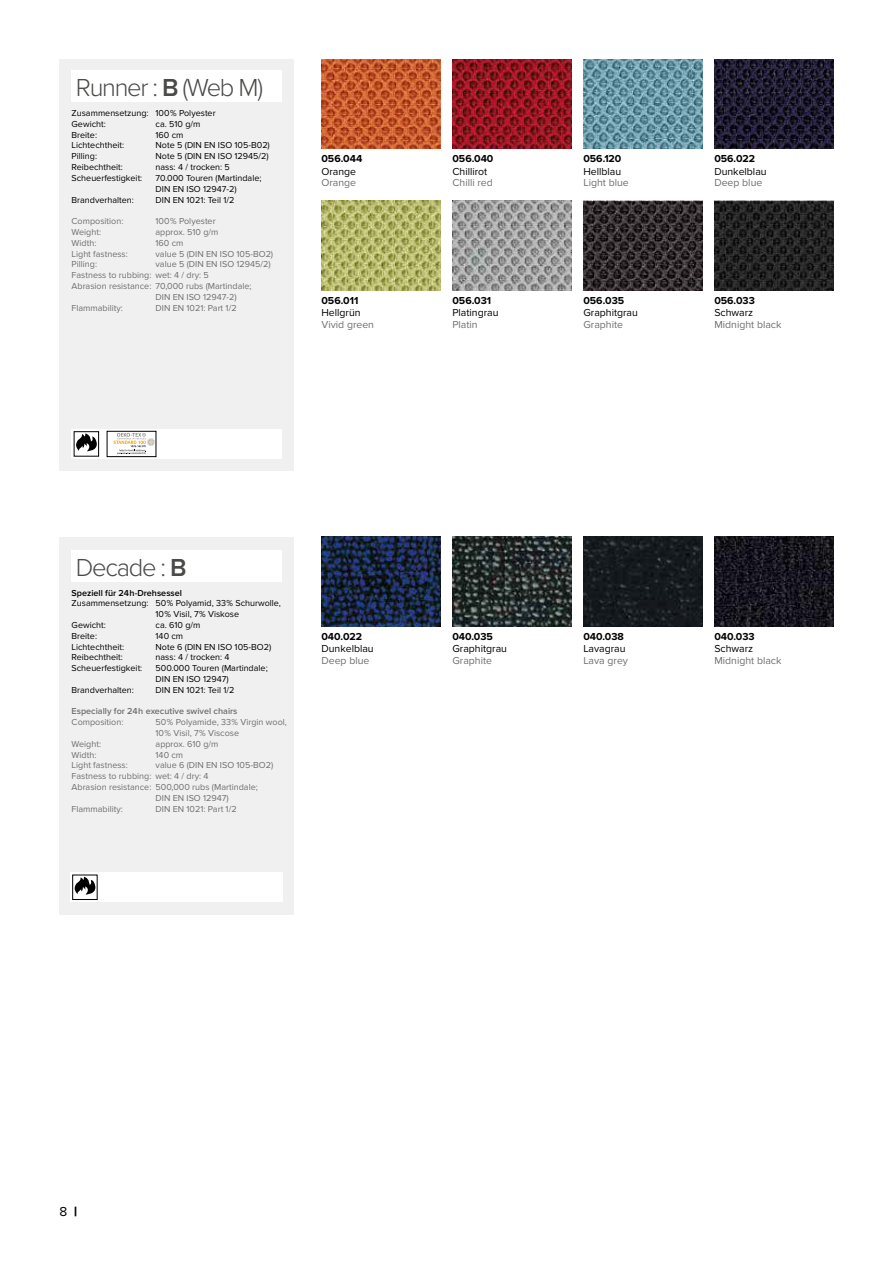
<style>
.page{position:relative;width:893px;height:1263px;background:#fff}
.page>*{position:absolute;margin:0;border:0;box-sizing:border-box;transform-origin:0 0}
.t1{font:300 25.5px "Proxima Nova";letter-spacing:-.05em;color:#4a4a49}
.t2{font:13.5px "Proxima Nova";color:#000}
.t3{font:10.5px "Proxima Nova";color:#706f6f}
.t4{font:10.5px "Proxima Nova";color:#000}
.t5{font:700 10.5px "Proxima Nova";color:#000}
.t6{font:9px/10.8px "Proxima Nova";color:#000}
.t7{font:9px/10.8px "Proxima Nova";color:#706f6f}
.t8{font:600 9px "Proxima Nova";color:#706f6f}
.t9{font:600 9px "Proxima Nova";color:#000}
.s1{font-weight:600}
.s2{font-weight:900}
</style>
<div class="page">
<img style="left:321px;top:60px;width:120px;height:89px">
<img style="left:583px;top:201px;width:119px;height:89px">
<img style="left:452px;top:60px;width:119px;height:89px">
<img style="left:714px;top:201px;width:119px;height:89px">
<img style="left:583px;top:60px;width:119px;height:89px">
<img style="left:321px;top:201px;width:120px;height:89px">
<img style="left:452px;top:201px;width:119px;height:89px">
<img style="left:714px;top:60px;width:119px;height:89px">
<img style="left:321px;top:537px;width:120px;height:89px">
<img style="left:583px;top:537px;width:119px;height:89px">
<img style="left:714px;top:537px;width:119px;height:89px">
<img style="left:452px;top:537px;width:119px;height:89px">
<div style="left:60px;top:60px;width:234px;height:411px;background:#f0f0f0"></div>
<div style="left:60px;top:537px;width:234px;height:377px;background:#f0f0f0"></div>
<div style="left:72px;top:429px;width:210px;height:30px;background:#fff"></div>
<div style="left:70px;top:872px;width:213px;height:30px;background:#fff"></div>
<div style="left:72px;top:875px;width:25px;height:25px;border:1px solid #000"></div>
<svg style="left:75px;top:877px;width:20px;height:18px"></svg>
<div style="left:72px;top:70px;width:210px;height:32px;background:#fff"></div>
<div style="left:72px;top:550px;width:210px;height:32px;background:#fff"></div>
<div style="left:74px;top:431px;width:25px;height:25px;border:1px solid #000"></div>
<svg style="left:76px;top:433px;width:21px;height:18px"></svg>
<div style="left:107px;top:431px;width:49px;height:26px;border:1px solid #000"></div>
<svg style="left:114px;top:433px;width:41px;height:22px"></svg>
<h1 class="t1" style="left:76px;top:73px;width:189px">Runner : <span class="s1">B</span> (Web M)</h1>
<p class="t6" style="left:72px;top:108px;width:146px">Zusammensetzung: 100 % Polyester<br>Gewicht:</p>
<p class="t6" style="left:156px;top:119px;width:46px">ca. 510 g/m</p>
<p class="t6" style="left:72px;top:129px;width:27px">Breite:</p>
<p class="t6" style="left:156px;top:129px;width:29px">160 cm</p>
<p class="t6" style="left:72px;top:140px;width:54px">Lichtechtheit:</p>
<p class="t6" style="left:156px;top:140px;width:116px">Note 5 (DIN EN ISO 105-B02)</p>
<p class="t6" style="left:72px;top:151px;width:27px">Pilling:</p>
<p class="t6" style="left:156px;top:151px;width:115px">Note 5 (DIN EN ISO 12945/2)</p>
<p class="t6" style="left:72px;top:162px;width:53px">Reibechtheit:</p>
<p class="t6" style="left:156px;top:162px;width:76px">nass: 4 / trocken: 5</p>
<p class="t6" style="left:72px;top:173px;width:72px">Scheuerfestigkeit:</p>
<p class="t6" style="left:156px;top:173px;width:107px">70.000 Touren (Martindale;<br>DIN EN ISO 12947-2)</p>
<p class="t6" style="left:72px;top:194px;width:64px">Brandverhalten:</p>
<p class="t6" style="left:156px;top:194px;width:80px">DIN EN 1021: Teil 1/2</p>
<p class="t7" style="left:72px;top:216px;width:53px">Composition:</p>
<p class="t7" style="left:156px;top:216px;width:62px">100 % Polyester</p>
<p class="t7" style="left:72px;top:227px;width:31px">Weight:</p>
<p class="t7" style="left:156px;top:227px;width:64px">approx. 510 g/m</p>
<p class="t7" style="left:72px;top:237px;width:26px">Width:</p>
<p class="t7" style="left:156px;top:237px;width:29px">160 cm</p>
<p class="t7" style="left:72px;top:248px;width:58px">Light fastness:</p>
<p class="t7" style="left:156px;top:248px;width:119px">value 5 (DIN EN ISO 105-BO2)</p>
<p class="t7" style="left:72px;top:259px;width:27px">Pilling:</p>
<p class="t7" style="left:156px;top:259px;width:117px">value 5 (DIN EN ISO 12945/2)</p>
<p class="t7" style="left:72px;top:270px;width:139px">Fastness to rubbing: wet: 4 / dry: 5</p>
<p class="t7" style="left:72px;top:281px;width:182px">Abrasion resistance: 70,000 rubs (Martindale;</p>
<p class="t7" style="left:156px;top:291px;width:83px">DIN EN ISO 12947-2)</p>
<p class="t7" style="left:72px;top:302px;width:53px">Flammability:</p>
<p class="t7" style="left:156px;top:302px;width:83px">DIN EN 1021: Part 1/2</p>
<p class="t5" style="left:321px;top:153px;width:42px">056.044</p>
<p class="t4" style="left:321px;top:165px;width:36px">Orange</p>
<p class="t3" style="left:321px;top:177px;width:36px">Orange</p>
<p class="t5" style="left:321px;top:294px;width:38px">056.011</p>
<p class="t4" style="left:321px;top:307px;width:41px">Hellgrün</p>
<p class="t3" style="left:321px;top:318px;width:54px">Vivid green</p>
<p class="t5" style="left:452px;top:153px;width:43px">056.040</p>
<p class="t4" style="left:452px;top:165px;width:36px">Chillirot</p>
<p class="t3" style="left:452px;top:177px;width:42px">Chilli red</p>
<p class="t5" style="left:452px;top:294px;width:40px">056.031</p>
<p class="t4" style="left:452px;top:307px;width:48px">Platingrau</p>
<p class="t3" style="left:452px;top:318px;width:27px">Platin</p>
<p class="t5" style="left:583px;top:153px;width:40px">056.120</p>
<p class="t4" style="left:583px;top:165px;width:39px">Hellblau</p>
<p class="t3" style="left:583px;top:177px;width:47px">Light blue</p>
<p class="t5" style="left:583px;top:294px;width:42px">056.035</p>
<p class="t4" style="left:583px;top:307px;width:56px">Graphitgrau</p>
<p class="t3" style="left:583px;top:318px;width:41px">Graphite</p>
<p class="t5" style="left:714px;top:153px;width:42px">056.022</p>
<p class="t4" style="left:714px;top:165px;width:54px">Dunkelblau</p>
<p class="t3" style="left:714px;top:177px;width:49px">Deep blue</p>
<p class="t5" style="left:714px;top:294px;width:42px">056.033</p>
<p class="t4" style="left:714px;top:307px;width:40px">Schwarz</p>
<p class="t3" style="left:714px;top:318px;width:69px">Midnight black</p>
<h1 class="t1" style="left:76px;top:553px;width:112px">Decade : <span class="s1">B</span></h1>
<p class="t9" style="left:72px;top:587px;width:112px">Speziell für 24 h-Drehsessel</p>
<p class="t6" style="left:72px;top:598px;width:211px">Zusammensetzung: 50 % Polyamid, 33 % Schurwolle,</p>
<p class="t6" style="left:156px;top:609px;width:85px">10 % Visil, 7 % Viskose</p>
<p class="t6" style="left:72px;top:620px;width:36px">Gewicht:</p>
<p class="t6" style="left:156px;top:620px;width:46px">ca. 610 g/m</p>
<p class="t6" style="left:72px;top:630px;width:27px">Breite:</p>
<p class="t6" style="left:156px;top:630px;width:29px">140 cm</p>
<p class="t6" style="left:72px;top:641px;width:54px">Lichtechtheit:</p>
<p class="t6" style="left:156px;top:641px;width:117px">Note 6 (DIN EN ISO 105-BO2)</p>
<p class="t6" style="left:72px;top:652px;width:53px">Reibechtheit:</p>
<p class="t6" style="left:156px;top:652px;width:76px">nass: 4 / trocken: 4</p>
<p class="t6" style="left:72px;top:663px;width:72px">Scheuerfestigkeit:</p>
<p class="t6" style="left:156px;top:663px;width:114px">500.000 Touren (Martindale;<br>DIN EN ISO 12947)</p>
<p class="t6" style="left:72px;top:684px;width:64px">Brandverhalten:</p>
<p class="t6" style="left:156px;top:684px;width:80px">DIN EN 1021: Teil 1/2</p>
<p class="t8" style="left:72px;top:706px;width:167px">Especially for 24 h executive swivel chairs</p>
<p class="t7" style="left:72px;top:717px;width:53px">Composition:</p>
<p class="t7" style="left:156px;top:717px;width:133px">50 % Polyamide, 33 % Virgin wool,<br>10 % Visil, 7 % Viscose</p>
<p class="t7" style="left:72px;top:738px;width:31px">Weight:</p>
<p class="t7" style="left:156px;top:738px;width:64px">approx. 610 g/m</p>
<p class="t7" style="left:72px;top:749px;width:26px">Width:</p>
<p class="t7" style="left:156px;top:749px;width:29px">140 cm</p>
<p class="t7" style="left:72px;top:760px;width:58px">Light fastness:</p>
<p class="t7" style="left:156px;top:760px;width:119px">value 6 (DIN EN ISO 105-BO2)</p>
<p class="t7" style="left:72px;top:771px;width:139px">Fastness to rubbing: wet: 4 / dry: 4</p>
<p class="t7" style="left:72px;top:782px;width:188px">Abrasion resistance: 500,000 rubs (Martindale;</p>
<p class="t7" style="left:156px;top:792px;width:75px">DIN EN ISO 12947)</p>
<p class="t7" style="left:72px;top:803px;width:53px">Flammability:</p>
<p class="t7" style="left:156px;top:803px;width:83px">DIN EN 1021: Part 1/2</p>
<p class="t5" style="left:321px;top:630px;width:42px">040.022</p>
<p class="t4" style="left:321px;top:643px;width:54px">Dunkelblau</p>
<p class="t3" style="left:321px;top:654px;width:49px">Deep blue</p>
<p class="t5" style="left:452px;top:630px;width:42px">040.035</p>
<p class="t4" style="left:452px;top:643px;width:56px">Graphitgrau</p>
<p class="t3" style="left:452px;top:654px;width:41px">Graphite</p>
<p class="t5" style="left:583px;top:630px;width:42px">040.038</p>
<p class="t4" style="left:583px;top:643px;width:44px">Lavagrau</p>
<p class="t3" style="left:583px;top:654px;width:46px">Lava grey</p>
<p class="t5" style="left:714px;top:630px;width:42px">040.033</p>
<p class="t4" style="left:714px;top:643px;width:40px">Schwarz</p>
<p class="t3" style="left:714px;top:654px;width:69px">Midnight black</p>
<h2 class="t2" style="left:60px;top:1204px;width:19px">8 <span class="s2">|</span></h2>
</div>
